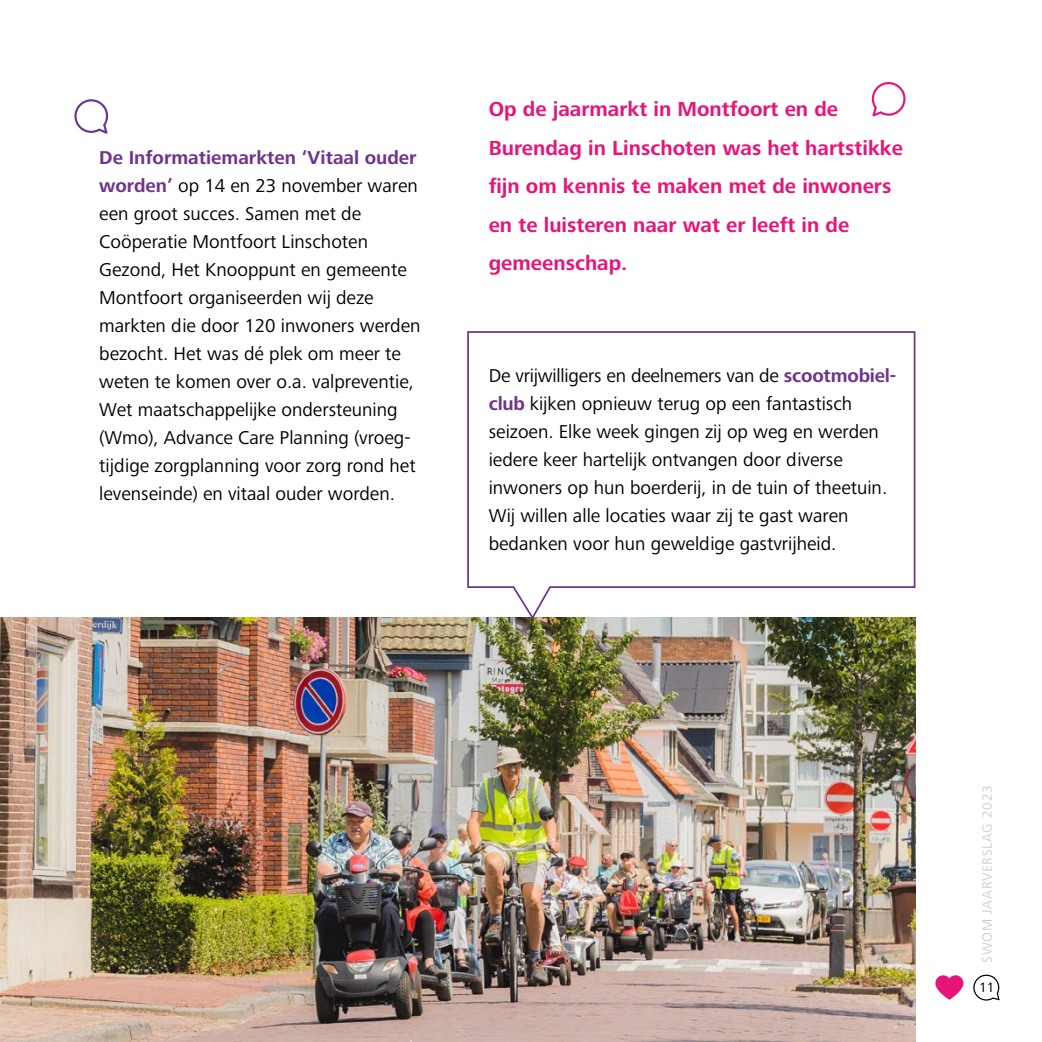
<style>
.page{position:relative;width:1042px;height:1042px;background:#fff}
.page>*{position:absolute;margin:0;border:0;box-sizing:border-box;transform-origin:0 0}
.t1{font:700 21px/38.5px "Frutiger Next";color:#e71578}
.t2{font:19.25px/28px "Frutiger Next";color:#000}
.t3{font:14px "Frutiger Next";letter-spacing:.05em;color:#cfd0d0}
.t4{font:14px "Frutiger Next";color:#000}
.s1{font-weight:700;color:#6f358c}
</style>
<div class="page">
<svg style="left:935px;top:975px;width:28px;height:25px"></svg>
<svg style="left:973px;top:974px;width:27px;height:26px"></svg>
<img style="left:0;top:618px;width:915px;height:424px">
<svg style="left:74px;top:99px;width:34px;height:35px"></svg>
<svg style="left:872px;top:82px;width:33px;height:35px"></svg>
<svg style="left:466px;top:331px;width:450px;height:290px"></svg>
<p class="t2" style="left:99px;top:144px;width:323px"><span class="s1">De Informatiemarkten ‘Vitaal ouder worden’</span> op 14 en 23 november waren een groot succes. Samen met de Coöperatie Montfoort Linschoten Gezond, Het Knooppunt en gemeente Montfoort organiseerden wij deze markten die door 120 inwoners werden bezocht. Het was dé plek om meer te weten te komen over o.a. valpreventie, Wet maatschappelijke ondersteuning (Wmo), Advance Care Planning (vroeg&shy;tijdige zorgplanning voor zorg rond het levenseinde) en vitaal ouder worden.</p>
<p class="t1" style="left:489px;top:90px;width:416px">Op de jaarmarkt in Montfoort en de<br>Burendag in Linschoten was het hartstikke fijn om kennis te maken met de inwoners en te luisteren naar wat er leeft in de gemeenschap.</p>
<p class="t2" style="left:489px;top:362px;width:409px">De vrijwilligers en deelnemers van de <span class="s1">scootmobiel&shy;club</span> kijken opnieuw terug op een fantastisch seizoen. Elke week gingen zij op weg en werden iedere keer hartelijk ontvangen door diverse inwoners op hun boerderij, in de tuin of theetuin.<br>Wij willen alle locaties waar zij te gast waren bedanken voor hun geweldige gastvrijheid.</p>
<p class="t3" style="left:979px;top:962px;width:179px;rotate:-90deg">SWOM JAARVERSLAG 2023</p>
<p class="t4" style="left:979px;top:979px;width:17px">11</p>
</div>
